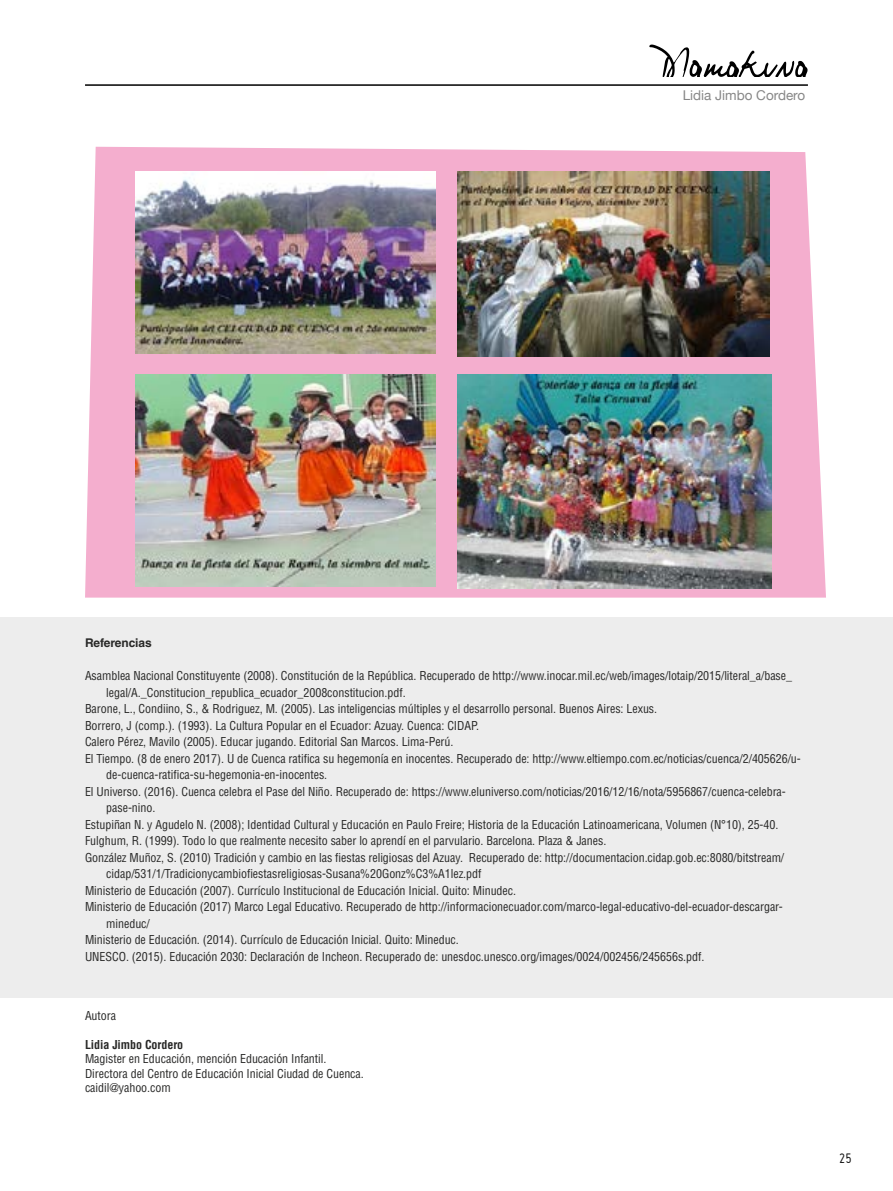
<style>
.page{position:relative;width:893px;height:1191px;background:#fff}
.page>*{position:absolute;margin:0;border:0;box-sizing:border-box;transform-origin:0 0}
.t1{font:15px "Miso";color:#131313}
.t2{font:13.5px "Helvetica Neue";color:#878787}
.t3{font:condensed 12px/14.4px "Helvetica LT Std";letter-spacing:-.005em;color:#282827}
.t4{font:700 condensed 12px "Helvetica LT Std";letter-spacing:-.005em;color:#282827}
.t5{font:700 12px "Helvetica LT Std";letter-spacing:-.005em;color:#282827}
</style>
<div class="page">
<hr style="left:85px;top:84px;width:723px;height:2px;background:#000">
<svg style="left:649px;top:45px;width:159px;height:32px"></svg>
<svg style="left:85px;top:147px;width:741px;height:450px;background:#f3b5d1"></svg>
<div style="left:0;top:617px;width:893px;height:380px;background:#ededed"></div>
<img style="left:135px;top:171px;width:300px;height:182px">
<img style="left:457px;top:171px;width:312px;height:186px">
<img style="left:135px;top:375px;width:301px;height:212px">
<img style="left:457px;top:375px;width:314px;height:213px">
<p class="t2" style="left:683px;top:86px;width:124px">Lidia Jimbo Cordero</p>
<p class="t5" style="left:85px;top:635px;width:68px">Referencias</p>
<p class="t3" style="left:85px;top:668px;width:709px">Asamblea Nacional Constituyente (2008). Constitución de la República. Recuperado de http://www.inocar.mil.ec/web/images/lotaip/2015/literal_a/base_</p>
<p class="t3" style="left:106px;top:685px;width:301px">legal/A._Constitucion_republica_ecuador_2008constitucion.pdf.</p>
<p class="t3" style="left:85px;top:701px;width:574px">Barone, L., Condiino, S., &amp; Rodriguez, M. (2005). Las inteligencias múltiples y el desarrollo personal. Buenos Aires: Lexus.</p>
<p class="t3" style="left:85px;top:718px;width:396px">Borrero, J (comp.). (1993). La Cultura Popular en el Ecuador: Azuay. Cuenca: CIDAP.</p>
<p class="t3" style="left:85px;top:734px;width:370px">Calero Pérez, Mavilo (2005). Educar jugando. Editorial San Marcos. Lima-Perú.</p>
<p class="t3" style="left:85px;top:751px;width:717px">El Tiempo. (8 de enero 2017). U de Cuenca ratifica su hegemonía en inocentes. Recuperado de: http://www.eltiempo.com.ec/noticias/cuenca/2/405626/u-</p>
<p class="t3" style="left:106px;top:767px;width:222px">de-cuenca-ratifica-su-hegemonia-en-inocentes.</p>
<p class="t3" style="left:85px;top:784px;width:702px">El Universo. (2016). Cuenca celebra el Pase del Niño. Recuperado de: https://www.eluniverso.com/noticias/2016/12/16/nota/5956867/cuenca-celebra-</p>
<p class="t3" style="left:106px;top:800px;width:51px">pase-nino.</p>
<p class="t3" style="left:85px;top:817px;width:695px">Estupiñan N. y Agudelo N. (2008); Identidad Cultural y Educación en Paulo Freire; Historia de la Educación Latinoamericana, Volumen (N°10), 25-40.</p>
<p class="t3" style="left:85px;top:833px;width:523px">Fulghum, R. (1999). Todo lo que realmente necesito saber lo aprendí en el parvulario. Barcelona. Plaza &amp; Janes.</p>
<p class="t3" style="left:85px;top:850px;width:701px">González Muñoz, S. (2010) Tradición y cambio en las fiestas religiosas del Azuay. Recuperado de: http://documentacion.cidap.gob.ec:8080/bitstream/</p>
<p class="t3" style="left:106px;top:866px;width:377px">cidap/531/1/Tradicionycambiofiestasreligiosas-Susana%20Gonz%C3%A1lez.pdf</p>
<p class="t3" style="left:85px;top:883px;width:433px">Ministerio de Educación (2007). Currículo Institucional de Educación Inicial. Quito: Minudec.</p>
<p class="t3" style="left:85px;top:899px;width:699px">Ministerio de Educación (2017) Marco Legal Educativo. Recuperado de http://informacionecuador.com/marco-legal-educativo-del-ecuador-descargar-</p>
<p class="t3" style="left:106px;top:916px;width:45px">mineduc/</p>
<p class="t3" style="left:85px;top:932px;width:375px">Ministerio de Educación. (2014). Currículo de Educación Inicial. Quito: Mineduc.</p>
<p class="t3" style="left:85px;top:949px;width:621px">UNESCO. (2015). Educación 2030: Declaración de Incheon. Recuperado de: unesdoc.unesco.org/images/0024/002456/245656s.pdf.</p>
<p class="t3" style="left:85px;top:1008px;width:33px">Autora</p>
<p class="t4" style="left:85px;top:1037px;width:100px">Lidia Jimbo Cordero</p>
<p class="t3" style="left:85px;top:1051px;width:280px">Magister en Educación, mención Educación Infantil.<br>Directora del Centro de Educación Inicial Ciudad de Cuenca. caidil@yahoo.com</p>
<p class="t1" style="left:839px;top:1149px;width:14px">25</p>
</div>
